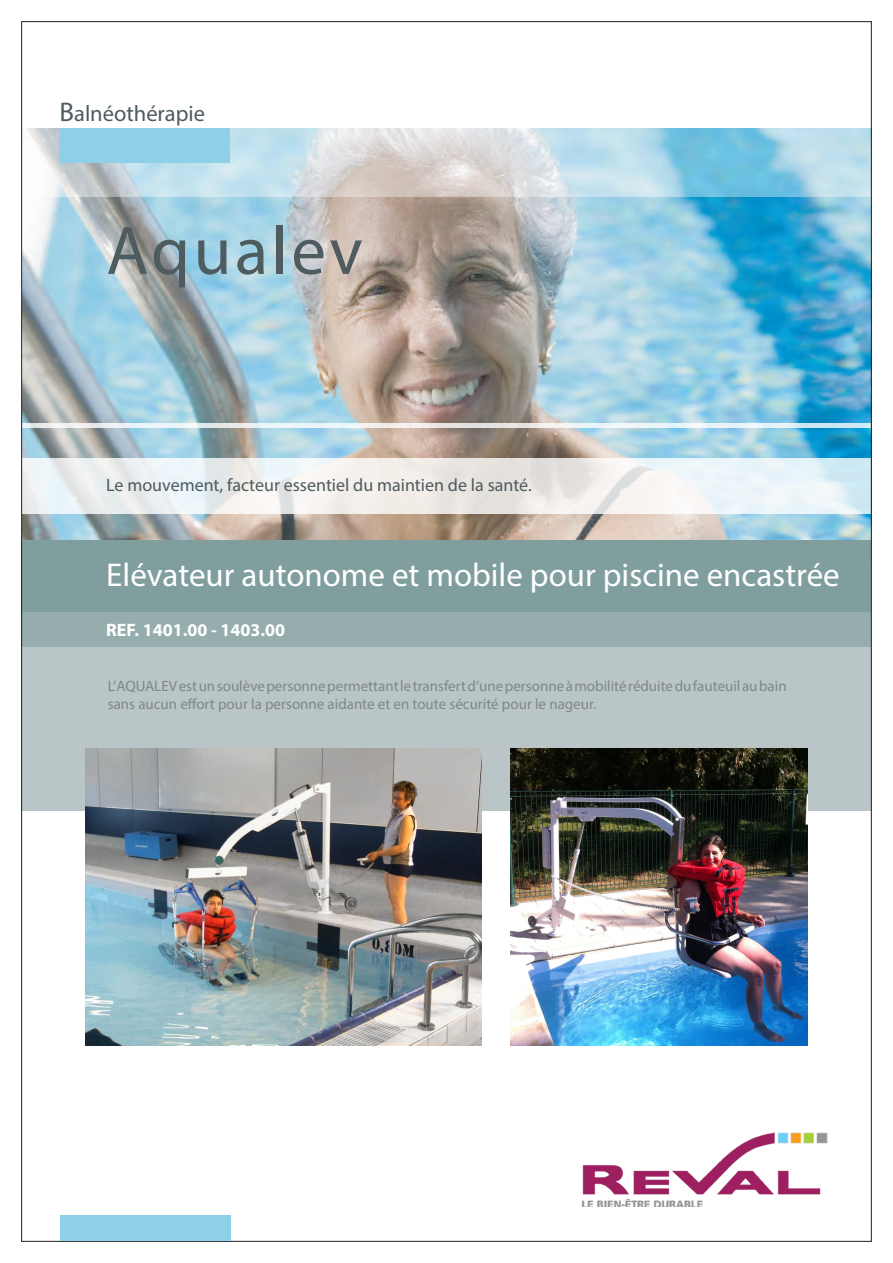
<style>
.page{position:relative;width:893px;height:1263px;background:#fff}
.page>*{position:absolute;margin:0;border:0;box-sizing:border-box;transform-origin:0 0}
.t1{font:69px "Myriad Pro";letter-spacing:.05em;color:#4e5b5f}
.t2{font:33px "Myriad Pro";color:#fff}
.t3{font:22.5px "Myriad Pro";color:#4e5b5f}
.t4{font:18px "Myriad Pro";color:#4e5b5f}
.t5{font:700 18px "Myriad Pro";color:#fff}
.t6{font:15px/18px "Myriad Pro";color:#7f878b}
.s1{font-size:27px}
</style>
<div class="page">
<img style="left:23px;top:196px;width:847px;height:345px">
<svg style="left:27px;top:128px;width:843px;height:68px"></svg>
<svg style="left:23px;top:458px;width:847px;height:56px"></svg>
<svg style="left:23px;top:423px;width:847px;height:4px;fill:#ebf3f6"></svg>
<div style="left:22px;top:541px;width:849px;height:72px;background:#7f9e9d"></div>
<div style="left:22px;top:613px;width:849px;height:34px;background:#96adad"></div>
<div style="left:22px;top:647px;width:849px;height:164px;background:#b9c5c6"></div>
<img style="left:581px;top:1132px;width:247px;height:75px">
<img style="left:85px;top:748px;width:397px;height:298px">
<img style="left:510px;top:748px;width:298px;height:298px">
<div style="left:60px;top:128px;width:170px;height:34px;background:#90cfe8"></div>
<div style="left:60px;top:1215px;width:170px;height:26px;background:#90cfe8"></div>
<p class="t3" style="left:60px;top:100px;width:147px"><span class="s1">B</span>alnéothérapie</p>
<p class="t1" style="left:106px;top:208px;width:258px">Aqualev</p>
<p class="t4" style="left:106px;top:473px;width:427px">Le mouvement, facteur essentiel du maintien de la santé.</p>
<p class="t2" style="left:106px;top:554px;width:735px">Elévateur autonome et mobile pour piscine encastrée</p>
<p class="t5" style="left:106px;top:618px;width:180px">REF. 1401.00 - 1403.00</p>
<p class="t6" style="left:108px;top:677px;width:680px">L’AQUALEV est un soulève personne permettant le transfert d’une personne à mobilité réduite du fauteuil au bain sans aucun effort pour la personne aidante et en toute sécurité pour le nageur.</p>
</div>
